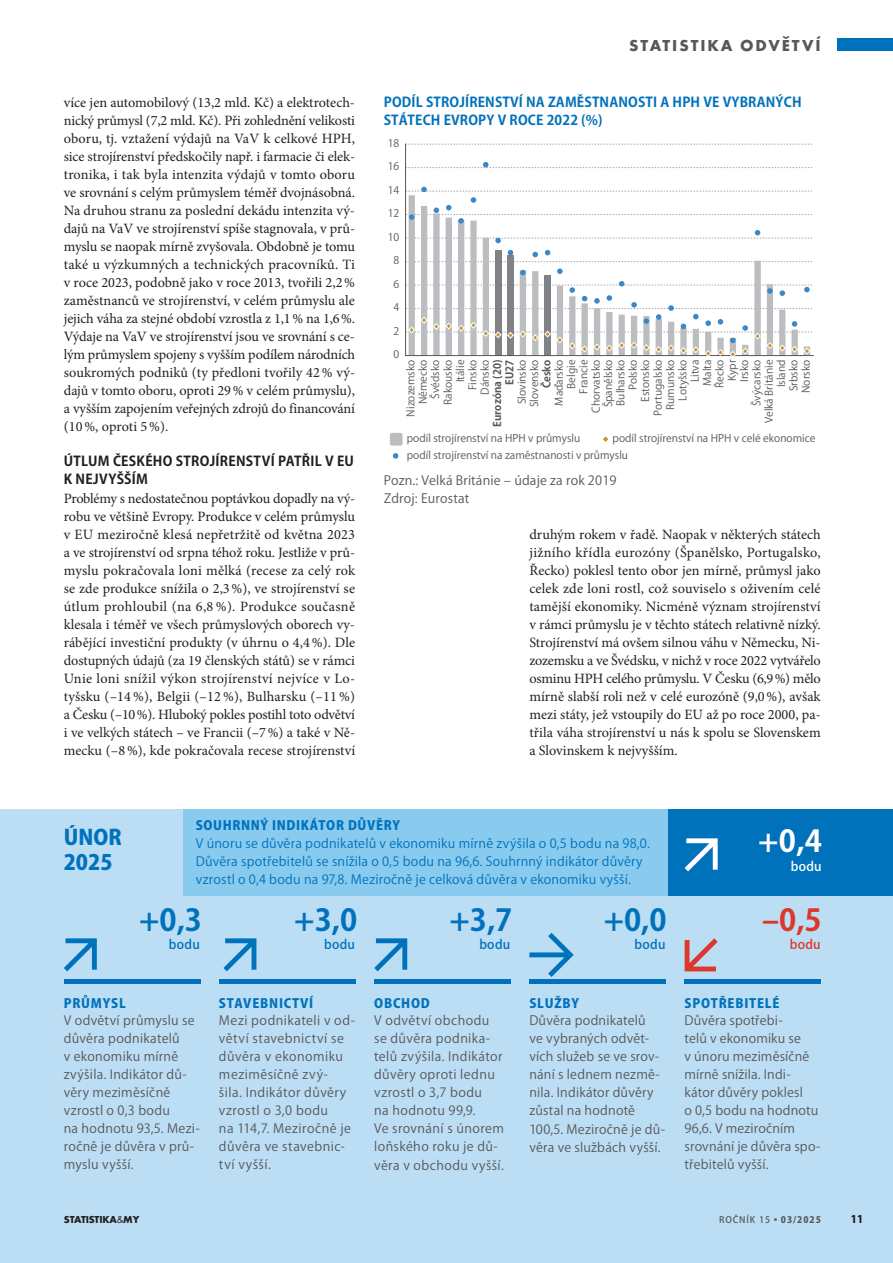
<style>
.page{position:relative;width:893px;height:1263px;background:#fff}
.page>*{position:absolute;margin:0;border:0;box-sizing:border-box;transform-origin:0 0}
.t1{font:700 30px "Koz Go Pr 6 N";color:#0072bc}
.t2{font:700 30px "Koz Go Pr 6 N";color:#fff}
.t3{font:700 30px "Koz Go Pr 6 N";color:#dd372b}
.t4{font:800 21px/25.2px "Koz Go Pr 6 N";color:#0072bc}
.t5{font:16.5px "Futura TOT Bold 13";letter-spacing:.115em;color:#57585a}
.t6{font:14.25px/18px "Minion Pro";letter-spacing:-.005em;color:#231f20;text-align:justify}
.t7{font:700 13.5px/18px "Koz Go Pr 6 N";letter-spacing:.01em;color:#0072bc}
.t8{font:700 13.5px/18px "Koz Go Pr 6 N";letter-spacing:.02em;color:#231f20}
.t9{font:12.75px/18px "Koz Go Pr 6 N";letter-spacing:.02em;color:#57585a}
.t10{font:12.75px/18px "Koz Go Pr 6 N";letter-spacing:.015em;color:#0072bc}
.t11{font:12.75px/18px "Koz Go Pr 6 N";letter-spacing:.04em;color:#57585a}
.t12{font:800 12.75px "Koz Go Pr 6 N";letter-spacing:.06em;color:#0072bc}
.t13{font:500 12.75px "Koz Go Pr 6 N";letter-spacing:.025em;color:#0072bc}
.t14{font:500 12.75px "Koz Go Pr 6 N";color:#fff}
.t15{font:500 12.75px "Koz Go Pr 6 N";color:#dd372b}
.t16{font:10.5px/12.3px "Koz Go Pr 6 N Regular 6";color:#57585a;text-align:right}
.t17{font:10.5px/12.3px "Koz Go Pr 6 N Bold 2";color:#57585a;text-align:right}
.t18{font:10.5px "Futura TOT Bold 12";letter-spacing:-.02em;color:#231f20}
.t19{font:800 10.5px "Koz Go Pr 6 N";color:#231f20}
.t20{font:9px "Koz Go Pr 6 N Medium 7";letter-spacing:.1em;color:#57585a}
.s1{font-family:"Futura TOT Book 7"}
.s2{font-family:"Koz Go Pr 6 N Heavy 7"}
</style>
<div class="page">
<div style="left:0;top:809px;width:893px;height:454px;background:#bcdef4"></div>
<div style="left:838px;top:39px;width:55px;height:12px;background:#0072bc"></div>
<hr style="left:685px;top:979px;width:136px;height:4px;background:#0072bc">
<hr style="left:374px;top:979px;width:136px;height:4px;background:#0072bc">
<hr style="left:530px;top:979px;width:136px;height:4px;background:#0072bc">
<hr style="left:219px;top:979px;width:136px;height:4px;background:#0072bc">
<hr style="left:64px;top:979px;width:136px;height:4px;background:#0072bc">
<div style="left:667px;top:809px;width:226px;height:87px;background:#0072bc"></div>
<div style="left:183px;top:809px;width:484px;height:87px;background:#88cbef"></div>
<svg style="left:685px;top:838px;width:33px;height:33px"></svg>
<svg style="left:223px;top:938px;width:33px;height:33px"></svg>
<svg style="left:374px;top:938px;width:33px;height:33px"></svg>
<svg style="left:529px;top:933px;width:45px;height:44px"></svg>
<svg style="left:685px;top:938px;width:33px;height:33px"></svg>
<svg style="left:64px;top:938px;width:33px;height:33px"></svg>
<svg style="left:406px;top:144px;width:406px;height:1px"></svg>
<svg style="left:409px;top:224px;width:400px;height:57px"></svg>
<svg style="left:406px;top:187px;width:406px;height:37px"></svg>
<svg style="left:406px;top:162px;width:406px;height:6px"></svg>
<svg style="left:520px;top:270px;width:6px;height:5px"></svg>
<svg style="left:406px;top:250px;width:406px;height:12px"></svg>
<svg style="left:557px;top:268px;width:6px;height:6px"></svg>
<svg style="left:406px;top:230px;width:406px;height:13px"></svg>
<svg style="left:406px;top:281px;width:407px;height:76px"></svg>
<svg style="left:603px;top:436px;width:5px;height:6px"></svg>
<svg style="left:393px;top:453px;width:5px;height:6px"></svg>
<hr style="left:405px;top:144px;width:1px;height:212px;background:#57585a">
<div style="left:390px;top:433px;width:13px;height:13px;background:#bcbdc0;border-radius:2px"></div>
<p class="t6" style="left:64px;top:94px;width:293px">více jen automobilový (13,2 mld. Kč) a elektrotech&shy;nický průmysl (7,2 mld. Kč). Při zohlednění velikosti oboru, tj. vztažení výdajů na VaV k celkové HPH, sice strojírenství předskočily např. i farmacie či elek&shy;tronika, i tak byla intenzita výdajů v tomto oboru ve srovnání s celým průmyslem téměř dvojnásobná.<br>Na druhou stranu za poslední dekádu intenzita vý&shy;dajů na VaV ve strojírenství spíše stagnovala, v prů&shy;myslu se naopak mírně zvyšovala. Obdobně je tomu také u výzkumných a technických pracovníků. Ti v roce 2023, podobně jako v roce 2013, tvořili 2,2% zaměstnanců ve strojírenství, v celém průmyslu ale jejich váha za stejné období vzrostla z 1,1% na 1,6%.<br>Výdaje na VaV ve strojírenství jsou ve srovnání s ce&shy;lým průmyslem spojeny s vyšším podílem národních soukromých podniků (ty předloni tvořily 42% vý&shy;dajů v tomto oboru, oproti 29% v celém průmyslu), a vyšším zapojením veřejných zdrojů do financování (10%, oproti 5%).</p>
<p class="t8" style="left:64px;top:452px;width:292px">ÚTLUM ČESKÉHO STROJÍRENSTVÍ PATŘIL V EU<br>K NEJVYŠŠÍM</p>
<p class="t6" style="left:64px;top:490px;width:293px">Problémy s nedostatečnou poptávkou dopadly na vý&shy;robu ve většině Evropy. Produkce v celém průmyslu v EU meziročně klesá nepřetržitě od května 2023 a ve strojírenství od srpna téhož roku. Jestliže v prů&shy;myslu pokračovala loni mělká (recese za celý rok se zde produkce snížila o 2,3%), ve strojírenství se útlum prohloubil (na 6,8 %). Produkce současně klesala i téměř ve všech průmyslových oborech vy&shy;rábějící investiční produkty (v úhrnu o 4,4%). Dle dostupných údajů (za 19 členských států) se v rámci Unie loni snížil výkon strojírenství nejvíce v Lo&shy;tyšsku (–14%), Belgii (–12 %), Bulharsku (–11%) a Česku (–10%). Hluboký pokles postihl toto odvětví i ve velkých státech – ve Francii (–7%) a také v Ně&shy;mecku (–8%), kde pokračovala recese strojírenství</p>
<p class="t5" style="left:629px;top:35px;width:193px">STATISTIKA ODVĚTVÍ</p>
<p class="t7" style="left:384px;top:94px;width:419px">PODÍL STROJÍRENSTVÍ NA ZAMĚSTNANOSTI A HPH VE VYBRANÝCH<br>STÁTECH EVROPY V ROCE 2022 (%)</p>
<p class="t16" style="left:388px;top:137px;width:13px">18</p>
<p class="t16" style="left:388px;top:160px;width:13px">16</p>
<p class="t16" style="left:388px;top:184px;width:13px">14</p>
<p class="t16" style="left:388px;top:207px;width:13px">12</p>
<p class="t16" style="left:388px;top:231px;width:13px">10</p>
<p class="t16" style="left:394px;top:254px;width:7px">8</p>
<p class="t16" style="left:394px;top:278px;width:7px">6</p>
<p class="t16" style="left:394px;top:301px;width:7px">4</p>
<p class="t16" style="left:394px;top:325px;width:7px">2</p>
<p class="t16" style="left:394px;top:348px;width:7px">0</p>
<p class="t16" style="left:405px;top:416px;width:58px;rotate:-90deg">Nizozemsko<br>Německo<br>Švédsko<br>Rakousko<br>Itálie<br>Finsko<br>Dánsko</p>
<p class="t17" style="left:491px;top:427px;width:68px;rotate:-90deg">Eurozóna (20)<br>EU27</p>
<p class="t16" style="left:516px;top:407px;width:49px;text-align:left;rotate:-90deg">Slovinsko<br>Slovensko</p>
<p class="t17" style="left:541px;top:388px;width:30px;rotate:-90deg">Česko</p>
<p class="t16" style="left:553px;top:423px;width:65px;rotate:-90deg">Maďarsko<br>Belgie<br>Francie<br>Chorvatsko<br>Španělsko<br>Bulharsko<br>Polsko<br>Estonsko<br>Portugalsko<br>Rumunsko<br>Lotyšsko<br>Litva<br>Malta<br>Řecko<br>Kypr<br>Irsko<br>Švýcarsko<br>Velká Británie<br>Island<br>Srbsko<br>Norsko</p>
<p class="t16" style="left:407px;top:430px;width:410px;line-height:16.5px;text-align:left;text-indent:206px">podíl strojírenství na HPH v celé ekonomice podíl strojírenství na zaměstnanosti v průmyslu</p>
<p class="t16" style="left:407px;top:432px;width:175px">podíl strojírenství na HPH v průmyslu</p>
<p class="t9" style="left:384px;top:472px;width:234px">Pozn.: Velká Británie – údaje za rok 2019<br>Zdroj: Eurostat</p>
<p class="t6" style="left:529px;top:526px;width:293px">druhým rokem v řadě. Naopak v některých státech jižního křídla eurozóny (Španělsko, Portugalsko, Řecko) poklesl tento obor jen mírně, průmysl jako celek zde loni rostl, což souviselo s oživením celé tamější ekonomiky. Nicméně význam strojírenství v rámci průmyslu je v těchto státech relativně nízký.<br>Strojírenství má ovšem silnou váhu v Německu, Ni&shy;zozemsku a ve Švédsku, v nichž v roce 2022 vytvářelo osminu HPH celého průmyslu. V Česku (6,9%) mělo mírně slabší roli než v celé eurozóně (9,0%), avšak mezi státy, jež vstoupily do EU až po roce 2000, pa&shy;třila váha strojírenství u nás k spolu se Slovenskem a Slovinskem k nejvyšším.</p>
<p class="t12" style="left:196px;top:818px;width:206px">SOUHRNNÝ INDIKÁTOR DŮVĚRY</p>
<p class="t10" style="left:196px;top:835px;width:456px">V únoru se důvěra podnikatelů v ekonomiku mírně zvýšila o 0,5 bodu na 98,0.<br>Důvěra spotřebitelů se snížila o 0,5 bodu na 96,6. Souhrnný indikátor důvěry vzrostl o 0,4 bodu na 97,8. Meziročně je celková důvěra v ekonomiku vyšší.</p>
<h2 class="t4" style="left:64px;top:825px;width:59px">ÚNOR<br>2025</h2>
<h1 class="t2" style="left:758px;top:824px;width:65px">+0,4</h1>
<p class="t14" style="left:791px;top:859px;width:32px">bodu</p>
<h1 class="t1" style="left:139px;top:903px;width:64px">+0,3</h1>
<h1 class="t1" style="left:294px;top:903px;width:64px">+3,0</h1>
<h1 class="t1" style="left:449px;top:903px;width:64px">+3,7</h1>
<h1 class="t1" style="left:604px;top:903px;width:64px">+0,0</h1>
<h1 class="t3" style="left:762px;top:903px;width:61px">–0,5</h1>
<p class="t13" style="left:169px;top:937px;width:32px">bodu</p>
<p class="t13" style="left:324px;top:937px;width:32px">bodu</p>
<p class="t13" style="left:479px;top:937px;width:32px">bodu</p>
<p class="t13" style="left:635px;top:937px;width:32px">bodu</p>
<p class="t15" style="left:790px;top:937px;width:32px">bodu</p>
<p class="t12" style="left:64px;top:996px;width:64px">PRŮMYSL</p>
<p class="t9" style="left:64px;top:1012px;width:138px">V odvětví průmyslu se důvěra podnikatelů<br>v ekonomiku mírně zvýšila. Indikátor dů&shy;věry meziměsíčně vzrostl o 0,3 bodu<br>na hodnotu 93,5. Mezi&shy;ročně je důvěra v prů&shy;myslu vyšší.</p>
<p class="t12" style="left:219px;top:996px;width:96px">STAVEBNICTVÍ</p>
<p class="t11" style="left:219px;top:1012px;width:138px">Mezi podnikateli v od&shy;větví stavebnictví se důvěra v ekonomiku meziměsíčně zvý-<br>šila. Indikátor důvěry vzrostl o 3,0 bodu<br>na 114,7. Meziročně je důvěra ve stavebnic&shy;tví vyšší.</p>
<p class="t12" style="left:374px;top:996px;width:57px">OBCHOD</p>
<p class="t9" style="left:374px;top:1012px;width:131px">V odvětví obchodu se důvěra podnika&shy;telů zvýšila. Indikátor důvěry oproti lednu vzrostl o 3,7 bodu<br>na hodnotu 99,9.<br>Ve srovnání s únorem loňského roku je dů&shy;věra v obchodu vyšší.</p>
<p class="t12" style="left:529px;top:996px;width:51px">SLUŽBY</p>
<p class="t9" style="left:529px;top:1012px;width:137px">Důvěra podnikatelů<br>ve vybraných odvět&shy;vích služeb se ve srov&shy;nání s lednem nezmě&shy;nila. Indikátor důvěry zůstal na hodnotě<br>100,5. Meziročně je dů&shy;věra ve službách vyšší.</p>
<p class="t12" style="left:685px;top:996px;width:96px">SPOTŘEBITELÉ</p>
<p class="t9" style="left:685px;top:1012px;width:137px">Důvěra spotřebi-<br>telů v ekonomiku se<br>v únoru meziměsíčně mírně snížila. Indi&shy;kátor důvěry poklesl<br>o 0,5 bodu na hodnotu<br>96,6. V meziročním srovnání je důvěra spo&shy;třebitelů vyšší.</p>
<p class="t18" style="left:64px;top:1213px;width:77px">STATISTIKA<span class="s1">&amp;</span>MY</p>
<p class="t20" style="left:719px;top:1215px;width:103px">ROČNÍK 15<span class="s2">▪03/2025</span></p>
<p class="t19" style="left:851px;top:1214px;width:14px">11</p>
</div>
